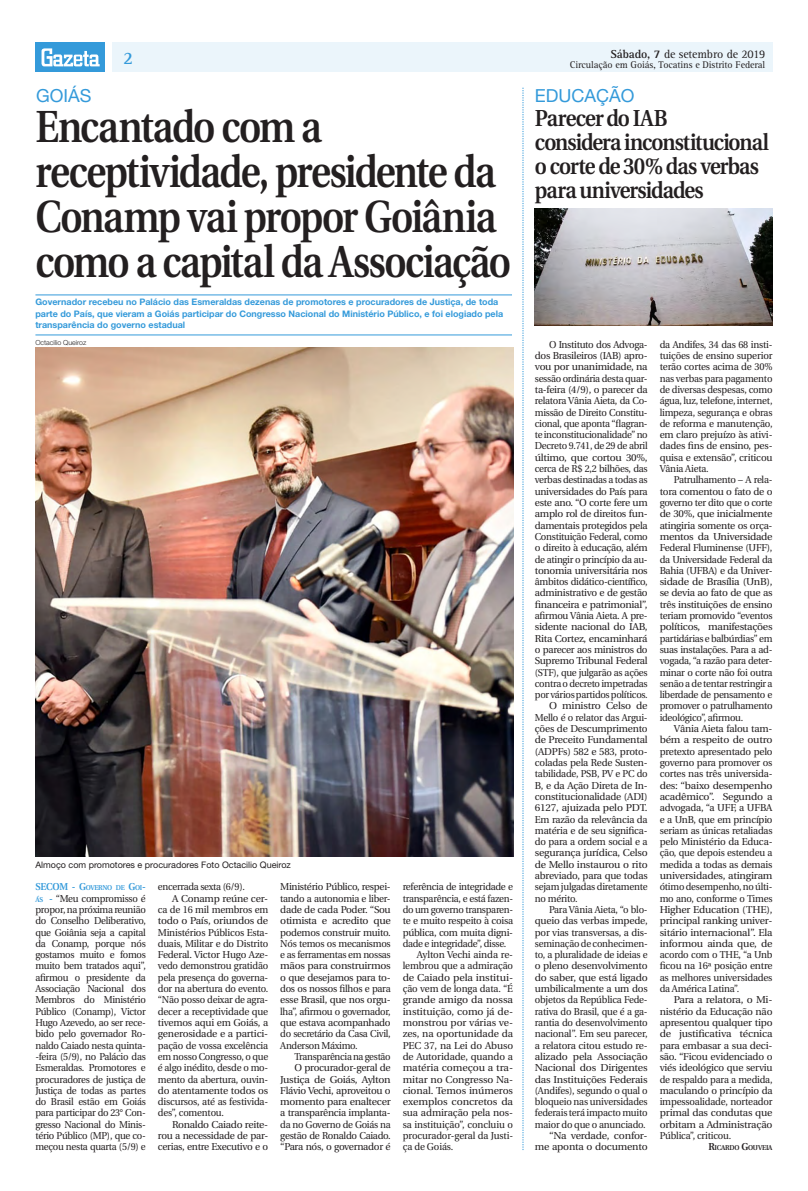
<style>
.page{position:relative;width:808px;height:1191px;background:#fff}
.page>*{position:absolute;margin:0;border:0;box-sizing:border-box;transform-origin:0 0}
.Manchete{font:600 44.9px/45px "Utopia";letter-spacing:-.04em;color:#231f20;scale:.85 1}
.Manchete-2{font:600 23.1px/24px "Utopia";letter-spacing:-.045em;color:#231f20;scale:.9 1}
.Retranca{font:18px "Helvetica Neue";color:#349ada}
.t1{font:700 18px "Rotis Serif";color:#349ada}
.t2{font:12px "Rotis Serif";letter-spacing:-.01em;color:#231f20}
.TExto_Corrido{font:10px/11.3px "Utopia";letter-spacing:-.02em;color:#231f20;text-align:justify}
.TExto_Corrido-2{font:10px/11.3px "Utopia";letter-spacing:-.02em;color:#231f20;text-align:justify;scale:.96 1}
.TExto_Corrido-3{font:10px/11.3px "Utopia";letter-spacing:-.02em;color:#231f20;text-align:justify;scale:1.04 1}
.Repórter{font:10px/11.3px "Utopia";letter-spacing:-.03em;color:#231f20;text-align:justify;scale:.95 1}
.TExto_Corrido-4{font:10px/11.3px "Utopia";letter-spacing:-.02em;color:#231f20;text-align:justify;scale:.95 1}
.t3{font:10px "Rotis Serif";letter-spacing:-.01em;color:#231f20}
.TExto_Corrido-5{font:10px "Utopia";letter-spacing:-.02em;color:#231f20;scale:.94 1}
.Repórter-2{font:600 10px "Utopia";color:#349ada;scale:.95 1}
.Olho{font:700 9px/11.3px "Helvetica Neue";color:#349ada}
.Legenda{font:9px "Helvetica Neue";color:#231f20}
.Crédito_Fotógrafo{font:300 7px "Helvetica Neue";color:#231f20}
.Repórter-3{font:600 7px "Utopia";letter-spacing:-.045em;color:#349ada;scale:.95 1}
.TExto_Corrido-6{font:600 7px "Utopia";letter-spacing:-.03em;color:#231f20;scale:.95 1}
.s1{font-size:10px}
.s2{font-weight:600;font-size:7px;color:#349ada}
.s3{font-weight:600;color:#349ada}
.s4{font-weight:700}
</style>
<div class="page">
<div style="left:112px;top:43px;width:660px;height:29px;background:#ebf5fb"></div>
<div style="left:35px;top:43px;width:70px;height:29px;background:#349ada"></div>
<svg style="left:42px;top:48px;width:58px;height:18px"></svg>
<svg style="left:523px;top:88px;width:1px;height:1062px"></svg>
<hr style="left:35px;top:294px;width:477px;height:1px;background:#349ada">
<hr style="left:35px;top:334px;width:477px;height:1px;background:#349ada">
<img style="left:535px;top:208px;width:237px;height:117px">
<img style="left:35px;top:348px;width:478px;height:508px">
<p class="t1" style="left:123px;top:48px;width:12px">2</p>
<p class="Retranca" style="left:36px;top:85px;width:57px">GOIÁS</p>
<p class="Manchete" style="left:35px;top:104px;width:561px">Encantado com a receptividade, presidente da<br>Conamp vai propor Goiânia como a capital da Associação</p>
<p class="Olho" style="left:35px;top:296px;width:469px">Governador recebeu no Palácio das Esmeraldas dezenas de promotores e procuradores de Justiça, de toda parte do País, que vieram a Goiás participar do Congresso Nacional do Ministério Público, e foi elogiado pela transparência do governo estadual</p>
<p class="Crédito_Fotógrafo" style="left:35px;top:338px;width:52px">Octacilio Queiroz</p>
<p class="Legenda" style="left:35px;top:859px;width:257px">Almoço com promotores e procuradores Foto Octacilio Queiroz</p>
<p class="Repórter-2" style="left:35px;top:881px;width:13px">SECO</p>
<p class="Repórter-3" style="left:59px;top:884px;width:93px"><span class="s1">M - G</span>OVERNO DE <span class="s1">G</span>OI<span class="s1">-</span></p>
<p class="Repórter" style="left:35px;top:892px;width:118px"><span class="s2">ÁS</span> <span class="s3">-</span> “Meu compromisso é propor, na próxima reunião do Conselho Deliberativo, que Goiânia seja a capital da Conamp, porque nós gostamos muito e fomos muito bem tratados aqui”, afirmou o presidente da Associação Nacional dos Membros do Ministério Público (Conamp), Victor Hugo Azevedo, ao ser rece&shy;bido pelo governador Ro&shy;naldo Caiado nesta quinta--feira (5/9), no Palácio das Esmeraldas. Promotores e procuradores de justiça de Justiça de todas as partes do Brasil estão em Goiás para participar do 23° Con&shy;gresso Nacional do Minis&shy;tério Público (MP), que co&shy;meçou nesta quarta (5/9) e</p>
<p class="Repórter" style="left:158px;top:881px;width:93px">encerrada sexta (6/9).</p>
<p class="TExto_Corrido" style="left:158px;top:892px;width:112px;text-indent:14px">A Conamp reúne cer&shy;ca de 16 mil membros em todo o País, oriundos de Ministérios Públicos Esta&shy;duais, Militar e do Distrito Federal. Victor Hugo Aze&shy;vedo demonstrou gratidão pela presença do governa&shy;dor na abertura do evento. “Não posso deixar de agra&shy;decer a receptividade que tivemos aqui em Goiás, a generosidade e a partici&shy;pação de vossa excelência em nosso Congresso, o que é algo inédito, desde o mo&shy;mento da abertura, ouvin&shy;do atentamente todos os discursos, até as festivida&shy;des”, comentou.</p>
<p class="TExto_Corrido" style="left:158px;top:1118px;width:112px;text-indent:14px">Ronaldo Caiado reite&shy;rou a necessidade de par&shy;cerias, entre Executivo e o</p>
<p class="TExto_Corrido" style="left:280px;top:881px;width:112px">Ministério Público, respei&shy;tando a autonomia e liber&shy;dade de cada Poder. “Sou otimista e acredito que podemos construir muito.<br>Nós temos os mecanismos e as ferramentas em nossas mãos para construirmos o que desejamos para to&shy;dos os nossos filhos e para esse Brasil, que nos orgu&shy;lha”, afirmou o governador, que estava acompanhado do secretário da Casa Civil, Anderson Máximo.</p>
<p class="TExto_Corrido-5" style="left:294px;top:1051px;width:104px">Transparência na gestão</p>
<p class="TExto_Corrido" style="left:280px;top:1062px;width:112px;text-indent:14px">O procurador-geral de Justiça de Goiás, Aylton Flávio Vechi, aproveitou o momento para enaltecer a transparência implanta&shy;da no Governo de Goiás na gestão de Ronaldo Caiado. “Para nós, o governador é</p>
<p class="TExto_Corrido-2" style="left:403px;top:881px;width:117px">referência de integridade e transparência, e está fazen&shy;do um governo transparen&shy;te e muito respeito à coisa pública, com muita digni&shy;dade e integridade”, disse.</p>
<p class="TExto_Corrido" style="left:403px;top:949px;width:112px;text-indent:14px">Aylton Vechi ainda re&shy;lembrou que a admiração de Caiado pela institui&shy;ção vem de longa data. “É grande amigo da nossa instituição, como já de&shy;monstrou por várias ve&shy;zes, na oportunidade da PEC 37, na Lei do Abuso de Autoridade, quando a matéria começou a tra&shy;mitar no Congresso Na&shy;cional. Temos inúmeros exemplos concretos da sua admiração pela nos&shy;sa instituição”, concluiu o procurador-geral da Justi&shy;ça de Goiás.</p>
<p class="t2" style="left:610px;top:47px;width:157px"><span class="s4">Sábado, 7</span> de setembro de 2019</p>
<p class="t3" style="left:570px;top:59px;width:197px">Circulação em Goiás, Tocatins e Distrito Federal</p>
<p class="Retranca" style="left:535px;top:85px;width:101px">EDUCAÇÃO</p>
<p class="Manchete-2" style="left:535px;top:107px;width:149px">Parecer do IAB</p>
<p class="Manchete-2" style="left:535px;top:131px;width:262px">considera inconstitucional o corte de 30% das verbas</p>
<p class="Manchete-2" style="left:535px;top:179px;width:189px">para universidades</p>
<p class="TExto_Corrido-2" style="left:535px;top:339px;width:119px;text-indent:14px">O Instituto dos Advoga&shy;dos Brasileiros (IAB) apro&shy;vou por unanimidade, na sessão ordinária desta quar&shy;ta-feira (4/9), o parecer da relatora Vânia Aieta, da Co&shy;missão de Direito Constitu&shy;cional, que aponta “flagran&shy;te inconstitucionalidade” no Decreto 9.741, de 29 de abril último, que cortou 30%, cerca de R$ 2,2 bilhões, das verbas destinadas a todas as universidades do País para este ano. “O corte fere um amplo rol de direitos fun&shy;damentais protegidos pela Constituição Federal, como o direito à educação, além de atingir o princípio da au&shy;tonomia universitária nos âmbitos didático-científico, administrativo e de gestão financeira e patrimonial”, afirmou Vânia Aieta. A pre&shy;sidente nacional do IAB, Rita Cortez, encaminhará o parecer aos ministros do Supremo Tribunal Federal (STF), que julgarão as ações contra o decreto impetradas por vários partidos políticos.</p>
<p class="TExto_Corrido-3" style="left:535px;top:700px;width:110px;text-indent:14px">O ministro Celso de Mello é o relator das Argui&shy;ções de Descumprimento de Preceito Fundamental (ADPFs) 582 e 583, proto&shy;coladas pela Rede Susten&shy;tabilidade, PSB, PV e PC do B, e da Ação Direta de In&shy;constitucionalidade (ADI)<br>6127, ajuizada pelo PDT.<br>Em razão da relevância da matéria e de seu significa&shy;do para a ordem social e a segurança jurídica, Celso de Mello instaurou o rito abreviado, para que todas sejam julgadas diretamente no mérito.</p>
<p class="TExto_Corrido-4" style="left:535px;top:904px;width:120px;text-indent:14px">Para Vânia Aieta, “o blo&shy;queio das verbas impede, por vias transversas, a dis&shy;seminação de conhecimen&shy;to, a pluralidade de ideias e o pleno desenvolvimento do saber, que está ligado umbilicalmente a um dos objetos da República Fede&shy;rativa do Brasil, que é a ga&shy;rantia do desenvolvimento nacional”. Em seu parecer, a relatora citou estudo re&shy;alizado pela Associação Nacional dos Dirigentes das Instituições Federais (Andifes), segundo o qual o bloqueio nas universidades federais terá impacto muito maior do que o anunciado.</p>
<p class="TExto_Corrido-3" style="left:535px;top:1130px;width:110px;text-align:right">“Na verdade, confor&shy;me aponta o documento</p>
<p class="TExto_Corrido-2" style="left:660px;top:339px;width:119px">da Andifes, 34 das 68 insti&shy;tuições de ensino superior terão cortes acima de 30% nas verbas para pagamento de diversas despesas, como água, luz, telefone, internet, limpeza, segurança e obras de reforma e manutenção, em claro prejuízo às ativi&shy;dades fins de ensino, pes&shy;quisa e extensão”, criticou Vânia Aieta.</p>
<p class="TExto_Corrido-2" style="left:660px;top:474px;width:119px;text-indent:14px">Patrulhamento – A rela&shy;tora comentou o fato de o governo ter dito que o corte de 30%, que inicialmente atingiria somente os orça&shy;mentos da Universidade Federal Fluminense (UFF), da Universidade Federal da Bahia (UFBA) e da Univer&shy;sidade de Brasília (UnB), se devia ao fato de que as três instituições de ensino teriam promovido “eventos políticos, manifestações partidárias e balbúrdias” em suas instalações. Para a ad&shy;vogada, “a razão para deter&shy;minar o corte não foi outra senão a de tentar restringir a liberdade de pensamento e promover o patrulhamento ideológico”, afirmou.</p>
<p class="TExto_Corrido" style="left:660px;top:723px;width:114px;text-indent:14px">Vânia Aieta falou tam&shy;bém a respeito de outro pretexto apresentado pelo governo para promover os cortes nas três universida&shy;des: “baixo desempenho acadêmico”. Segundo a advogada, “a UFF, a UFBA e a UnB, que em princípio seriam as únicas retaliadas pelo Ministério da Educa&shy;ção, que depois estendeu a medida a todas as demais universidades, atingiram ótimo desempenho, no últi&shy;mo ano, conforme o Times Higher Education (THE), principal ranking univer&shy;sitário internacional”. Ela informou ainda que, de acordo com o THE, “a Unb ficou na 16ª posição entre as melhores universidades da América Latina”.</p>
<p class="TExto_Corrido-3" style="left:660px;top:994px;width:110px;text-indent:14px">Para a relatora, o Mi&shy;nistério da Educação não apresentou qualquer tipo de justificativa técnica para embasar a sua deci&shy;são. “Ficou evidenciado o viés ideológico que serviu de respaldo para a medida, maculando o princípio da impessoalidade, norteador primal das condutas que orbitam a Administração Pública”, criticou.</p>
<p class="TExto_Corrido-6" style="left:708px;top:1144px;width:69px"><span class="s1">R</span>ICARDO <span class="s1">G</span>OUVEIA</p>
</div>
